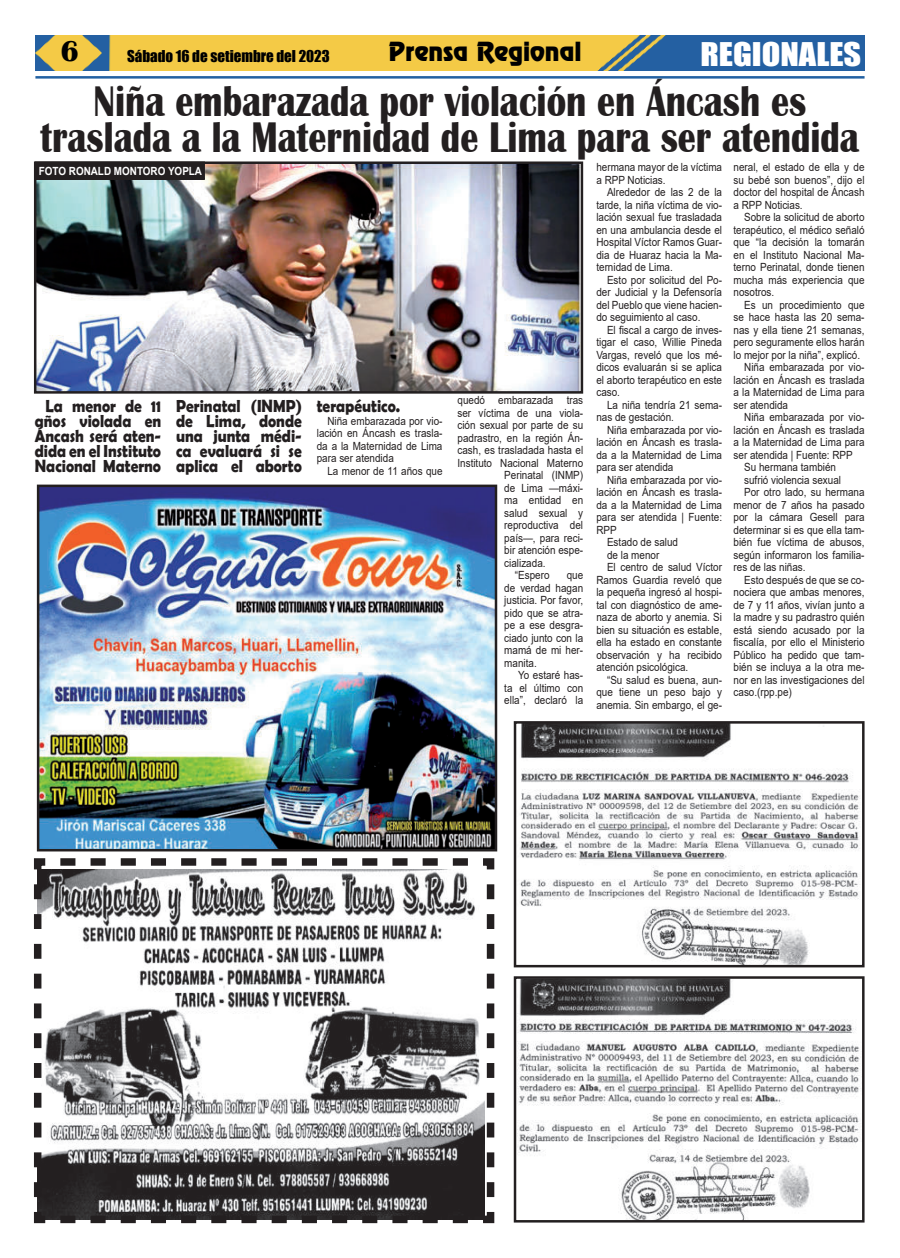
<style>
.page{position:relative;width:900px;height:1258px;background:#fff}
.page>*{position:absolute;margin:0;border:0;box-sizing:border-box;transform-origin:0 0}
.t1{font:700 44.12px/36.2px "Britannic";color:#231f20;text-align:center;scale:.82 1}
.t2{font:30px "Impact";color:#fff;scale:1.14 1}
.t3{font:700 30px "Britannic";color:#000}
.t4{font:23.75px "Renfrew Normal";color:#000}
.t5{font:700 17.5px/15px "Berlin Sans FB Demi";color:#231f20;text-align:justify;scale:.88 1}
.t6{font:15px "Impact";color:#000}
.t7{font:11.25px/12.5px "Arial";color:#231f20;text-align:justify;scale:.88 1}
.t8{font:700 11.25px "Arial";color:#fff;scale:.88 1}
</style>
<div class="page">
<img style="left:35px;top:35px;width:830px;height:36px">
<hr style="left:35px;top:76px;width:830px;height:3px;background:#2361a2">
<img style="left:518px;top:980px;width:342px;height:238px">
<div style="left:514px;top:976px;width:351px;height:246px;border:3px solid #231f20"></div>
<img style="left:520px;top:725px;width:340px;height:238px">
<div style="left:514px;top:721px;width:351px;height:246px;border:3px solid #231f20"></div>
<img style="left:38px;top:165px;width:541px;height:225px">
<div style="left:34px;top:161px;width:549px;height:233px;border:3px solid #231f20"></div>
<div style="left:35px;top:162px;width:169px;height:17px;background:#231f20"></div>
<div style="left:35px;top:161px;width:170px;height:19px;border:1px solid #231f20"></div>
<img style="left:41px;top:489px;width:452px;height:358px">
<div style="left:37px;top:485px;width:460px;height:366px;border:3px solid #231f20"></div>
<svg style="left:33px;top:858px;width:462px;height:366px"></svg>
<h2 class="t3" style="left:61px;top:36px;width:20px">6</h2>
<h3 class="t6" style="left:127px;top:48px;width:204px">Sábado 16 de setiembre del 2023</h3>
<h3 class="t4" style="left:389px;top:41px;width:194px">Prensa Regional</h3>
<h2 class="t2" style="left:700px;top:38px;width:143px">REGIONALES</h2>
<h1 class="t1" style="left:41px;top:83px;width:1000px">Niña embarazada por violación en Áncash es traslada a la Maternidad de Lima para ser atendida</h1>
<p class="t8" style="left:39px;top:167px;width:187px">FOTO RONALD MONTORO YOPLA</p>
<h3 class="t5" style="left:35px;top:399px;width:145px;text-indent:11px">La menor de 11 años violada en Áncash será aten&shy;dida en el Instituto Nacional Materno</h3>
<h3 class="t5" style="left:176px;top:398px;width:144px">Perinatal (INMP) de Lima, donde una junta médi&shy;ca evaluará si se aplica el aborto</h3>
<p class="t7" style="left:457px;top:394px;width:144px">quedó embarazada tras</p>
<h3 class="t5" style="left:317px;top:399px;width:96px">terapéutico.</h3>
<p class="t7" style="left:317px;top:414px;width:144px;text-indent:11px">Niña embarazada por vio&shy;lación en Áncash es trasla&shy;da a la Maternidad de Lima para ser atendida</p>
<p class="t7" style="left:327px;top:464px;width:132px">La menor de 11 años que</p>
<p class="t7" style="left:457px;top:406px;width:144px">ser víctima de una viola-</p>
<p class="t7" style="left:457px;top:419px;width:144px">ción sexual por parte de su</p>
<p class="t7" style="left:457px;top:431px;width:144px">padrastro, en la región Án-</p>
<p class="t7" style="left:457px;top:444px;width:144px">cash, es trasladada hasta el</p>
<p class="t7" style="left:457px;top:456px;width:144px">Instituto Nacional Materno</p>
<p class="t7" style="left:504px;top:469px;width:91px">Perinatal (INMP)</p>
<p class="t7" style="left:504px;top:481px;width:91px">de Lima —máxi-</p>
<p class="t7" style="left:504px;top:494px;width:91px">ma entidad en</p>
<p class="t7" style="left:504px;top:506px;width:91px">salud sexual y</p>
<p class="t7" style="left:504px;top:519px;width:91px">reproductiva del</p>
<p class="t7" style="left:504px;top:531px;width:91px">país—, para reci-</p>
<p class="t7" style="left:504px;top:544px;width:91px">bir atención espe-</p>
<p class="t7" style="left:504px;top:556px;width:48px">cializada.</p>
<p class="t7" style="left:515px;top:569px;width:41px">“Espero</p>
<p class="t7" style="left:504px;top:569px;width:91px;text-indent:62px">que de verdad hagan justicia. Por favor, pido que se atra&shy;pe a ese desgra&shy;ciado junto con la mamá de mi her&shy;manita.</p>
<p class="t7" style="left:504px;top:669px;width:91px;text-indent:14px">Yo estaré has&shy;ta el último con ella”, declaró la</p>
<p class="t7" style="left:596px;top:161px;width:144px">hermana mayor de la víctima a RPP Noticias.</p>
<p class="t7" style="left:596px;top:186px;width:144px;text-indent:11px">Alrededor de las 2 de la tarde, la niña víctima de vio&shy;lación sexual fue trasladada en una ambulancia desde el Hospital Víctor Ramos Guar&shy;dia de Huaraz hacia la Ma&shy;ternidad de Lima.</p>
<p class="t7" style="left:596px;top:273px;width:144px;text-indent:11px">Esto por solicitud del Po&shy;der Judicial y la Defensoría del Pueblo que viene hacien&shy;do seguimiento al caso.</p>
<p class="t7" style="left:596px;top:323px;width:144px;text-indent:11px">El fiscal a cargo de inves&shy;tigar el caso, Willie Pineda Vargas, reveló que los mé&shy;dicos evaluarán si se aplica el aborto terapéutico en este caso.</p>
<p class="t7" style="left:596px;top:398px;width:144px;text-indent:11px">La niña tendría 21 sema&shy;nas de gestación.</p>
<p class="t7" style="left:596px;top:423px;width:144px;text-indent:11px">Niña embarazada por vio&shy;lación en Áncash es trasla&shy;da a la Maternidad de Lima para ser atendida</p>
<p class="t7" style="left:607px;top:473px;width:132px">Niña embarazada por vio-</p>
<p class="t7" style="left:596px;top:486px;width:144px">lación en Áncash es trasla-</p>
<p class="t7" style="left:596px;top:498px;width:144px">da a la Maternidad de Lima</p>
<p class="t7" style="left:596px;top:511px;width:144px">para ser atendida | Fuente:</p>
<p class="t7" style="left:596px;top:523px;width:25px">RPP</p>
<p class="t7" style="left:607px;top:536px;width:82px">Estado de salud</p>
<p class="t7" style="left:607px;top:548px;width:61px">de la menor</p>
<p class="t7" style="left:607px;top:561px;width:132px">El centro de salud Víctor</p>
<p class="t7" style="left:596px;top:573px;width:144px">Ramos Guardia reveló que</p>
<p class="t7" style="left:596px;top:586px;width:144px">la pequeña ingresó al hospi-</p>
<p class="t7" style="left:596px;top:598px;width:144px">tal con diagnóstico de ame-</p>
<p class="t7" style="left:596px;top:611px;width:144px">naza de aborto y anemia. Si</p>
<p class="t7" style="left:596px;top:623px;width:144px">bien su situación es estable,</p>
<p class="t7" style="left:596px;top:636px;width:144px">ella ha estado en constante</p>
<p class="t7" style="left:596px;top:648px;width:144px">observación y ha recibido</p>
<p class="t7" style="left:596px;top:661px;width:106px">atención psicológica.</p>
<p class="t7" style="left:607px;top:673px;width:132px">“Su salud es buena, aun-</p>
<p class="t7" style="left:596px;top:686px;width:144px">que tiene un peso bajo y</p>
<p class="t7" style="left:596px;top:698px;width:144px">anemia. Sin embargo, el ge-</p>
<p class="t7" style="left:734px;top:161px;width:150px">neral, el estado de ella y de su bebé son buenos”, dijo el doctor del hospital de Áncash a RPP Noticias.</p>
<p class="t7" style="left:734px;top:211px;width:150px;text-indent:11px">Sobre la solicitud de aborto terapéutico, el médico señaló que “la decisión la tomarán en el Instituto Nacional Ma&shy;terno Perinatal, donde tienen mucha más experiencia que nosotros.</p>
<p class="t7" style="left:744px;top:298px;width:138px">Es un procedimiento que</p>
<p class="t7" style="left:734px;top:311px;width:150px">se hace hasta las 20 sema-</p>
<p class="t7" style="left:734px;top:323px;width:150px">nas y ella tiene 21 semanas,</p>
<p class="t7" style="left:734px;top:336px;width:150px">pero seguramente ellos harán</p>
<p class="t7" style="left:734px;top:348px;width:145px">lo mejor por la niña”, explicó.</p>
<p class="t7" style="left:744px;top:361px;width:138px">Niña embarazada por vio-</p>
<p class="t7" style="left:734px;top:373px;width:150px">lación en Áncash es traslada</p>
<p class="t7" style="left:734px;top:386px;width:150px">a la Maternidad de Lima para</p>
<p class="t7" style="left:734px;top:398px;width:63px">ser atendida</p>
<p class="t7" style="left:744px;top:411px;width:138px">Niña embarazada por vio-</p>
<p class="t7" style="left:734px;top:423px;width:150px">lación en Áncash es traslada</p>
<p class="t7" style="left:734px;top:436px;width:150px">a la Maternidad de Lima para</p>
<p class="t7" style="left:734px;top:448px;width:137px">ser atendida | Fuente: RPP</p>
<p class="t7" style="left:744px;top:461px;width:106px">Su hermana también</p>
<p class="t7" style="left:744px;top:473px;width:112px">sufrió violencia sexual</p>
<p class="t7" style="left:744px;top:486px;width:138px">Por otro lado, su hermana</p>
<p class="t7" style="left:734px;top:498px;width:150px">menor de 7 años ha pasado</p>
<p class="t7" style="left:734px;top:511px;width:150px">por la cámara Gesell para</p>
<p class="t7" style="left:734px;top:523px;width:150px">determinar si es que ella tam-</p>
<p class="t7" style="left:734px;top:536px;width:150px">bién fue víctima de abusos,</p>
<p class="t7" style="left:734px;top:548px;width:150px">según informaron los familia-</p>
<p class="t7" style="left:734px;top:561px;width:83px">res de las niñas.</p>
<p class="t7" style="left:744px;top:573px;width:138px">Esto después de que se co-</p>
<p class="t7" style="left:734px;top:586px;width:150px">nociera que ambas menores,</p>
<p class="t7" style="left:734px;top:598px;width:150px">de 7 y 11 años, vivían junto a</p>
<p class="t7" style="left:734px;top:611px;width:150px">la madre y su padrastro quién</p>
<p class="t7" style="left:734px;top:623px;width:150px">está siendo acusado por la</p>
<p class="t7" style="left:734px;top:636px;width:150px">fiscalía, por ello el Ministerio</p>
<p class="t7" style="left:734px;top:648px;width:150px">Público ha pedido que tam-</p>
<p class="t7" style="left:734px;top:661px;width:150px">bién se incluya a la otra me-</p>
<p class="t7" style="left:734px;top:673px;width:150px">nor en las investigaciones del</p>
<p class="t7" style="left:734px;top:686px;width:68px">caso.(rpp.pe)</p>
</div>
